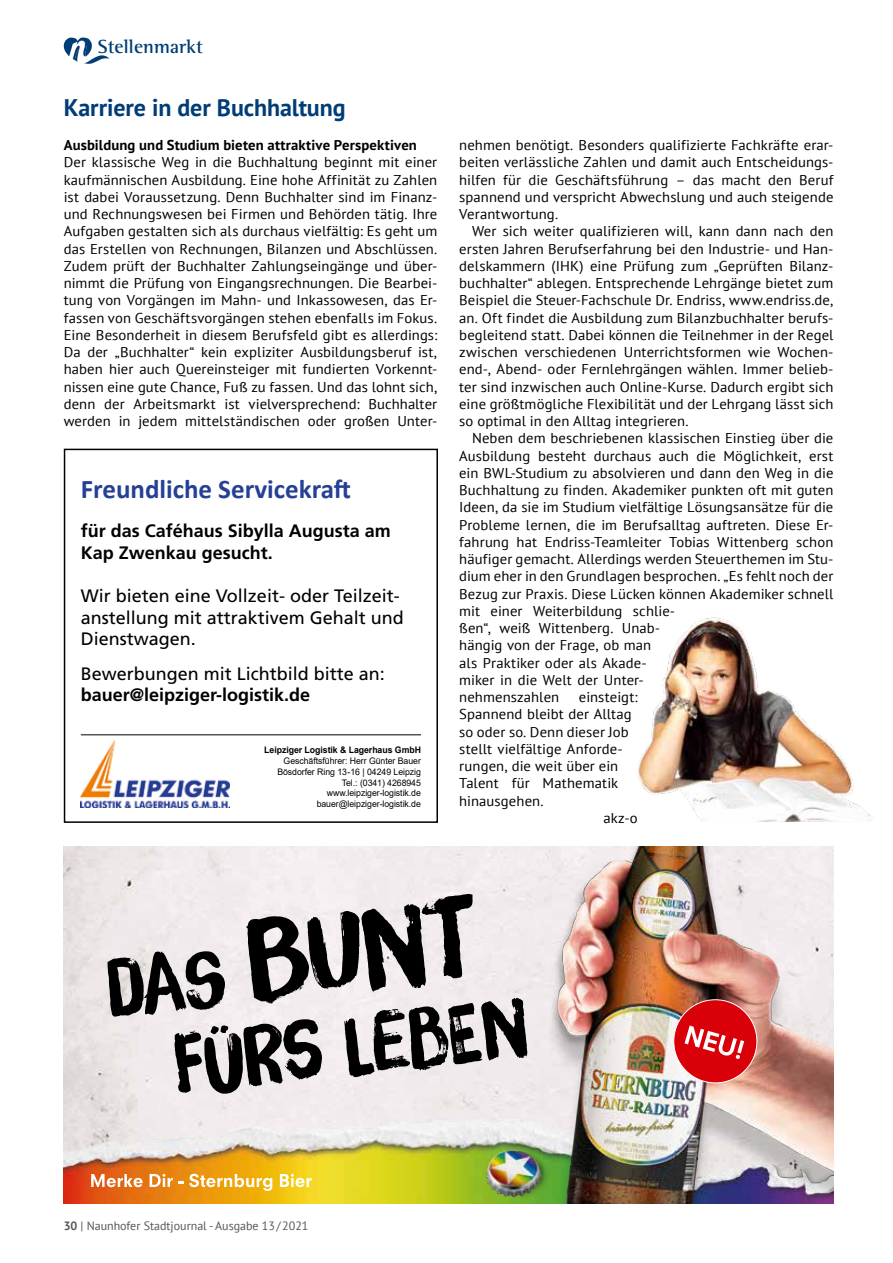
<style>
.page{position:relative;width:893px;height:1263px;background:#fff}
.page>*{position:absolute;margin:0;border:0;box-sizing:border-box;transform-origin:0 0}
.t1{font:700 27px "Calibri";color:#254094}
.t2{font:700 24px "PT Sans";letter-spacing:-.005em;color:#003d76}
.t3{font:700 19.5px "Rotis Semi Serif";letter-spacing:.005em;color:#003d76}
.t4{font:18px/21.6px "Frutiger";color:#000}
.t5{font:700 18px/21.6px "Frutiger";color:#000}
.t6{font:14.25px/17.2px "PT Sans";letter-spacing:.005em;color:#000;text-align:justify}
.t7{font:700 14.25px "PT Sans";letter-spacing:.01em;color:#000}
.t8{font:12px "PT Sans";color:#565655}
.t9{font:9px/10.8px "Arial";letter-spacing:-.005em;color:#000;text-align:right}
.t10{font:700 9px "Arial";letter-spacing:-.005em;color:#000}
.s1{font-weight:700}
</style>
<div class="page">
<svg style="left:64px;top:37px;width:46px;height:27px"></svg>
<img style="left:81px;top:739px;width:149px;height:68px">
<hr style="left:81px;top:734px;width:340px;height:1px;background:#000">
<div style="left:64px;top:449px;width:374px;height:374px;border:2px solid #000"></div>
<img style="left:638px;top:617px;width:233px;height:204px">
<img style="left:64px;top:846px;width:474px;height:357px">
<img style="left:538px;top:846px;width:295px;height:357px">
<img style="left:465px;top:1149px;width:103px;height:54px">
<div style="left:674px;top:1000px;width:83px;height:83px;background:#da0009;border-radius:50%"></div>
<svg style="left:684px;top:1025px;width:60px;height:34px"></svg>
<svg style="left:91px;top:1174px;width:52px;height:13px"></svg>
<svg style="left:150px;top:1174px;width:33px;height:13px"></svg>
<svg style="left:189px;top:1174px;width:83px;height:17px"></svg>
<svg style="left:280px;top:1174px;width:32px;height:13px"></svg>
<svg style="left:107px;top:894px;width:420px;height:200px;background:#aaa6a7"></svg>
<h3 class="t3" style="left:98px;top:35px;width:107px">Stellenmarkt</h3>
<h2 class="t2" style="left:64px;top:91px;width:283px">Karriere in der Buchhaltung</h2>
<p class="t7" style="left:64px;top:136px;width:355px">Ausbildung und Studium bieten attraktive Perspektiven</p>
<p class="t6" style="left:64px;top:153px;width:375px">Der klassische Weg in die Buchhaltung beginnt mit einer kaufmännischen Ausbildung. Eine hohe Affinität zu Zahlen ist dabei Voraussetzung. Denn Buchhalter sind im Finanz&shy;und Rechnungswesen bei Firmen und Behörden tätig. Ihre Aufgaben gestalten sich als durchaus vielfältig: Es geht um das Erstellen von Rechnungen, Bilanzen und Abschlüssen.<br>Zudem prüft der Buchhalter Zahlungseingänge und über&shy;nimmt die Prüfung von Eingangsrechnungen. Die Bearbei&shy;tung von Vorgängen im Mahn- und Inkassowesen, das Er&shy;fassen von Geschäftsvorgängen stehen ebenfalls im Fokus.<br>Eine Besonderheit in diesem Berufsfeld gibt es allerdings:<br>Da der „Buchhalter“ kein expliziter Ausbildungsberuf ist, haben hier auch Quereinsteiger mit fundierten Vorkennt&shy;nissen eine gute Chance, Fuß zu fassen. Und das lohnt sich, denn der Arbeitsmarkt ist vielversprechend: Buchhalter werden in jedem mittelständischen oder großen Unter-</p>
<h1 class="t1" style="left:81px;top:470px;width:272px">Freundliche Servicekraft</h1>
<p class="t5" style="left:81px;top:520px;width:312px">für das Caféhaus Sibylla Augusta am<br>Kap Zwenkau gesucht.</p>
<p class="t4" style="left:81px;top:585px;width:325px">Wir bieten eine Vollzeit- oder Teilzeit&shy;anstellung mit attraktivem Gehalt und<br>Dienstwagen.</p>
<p class="t4" style="left:81px;top:663px;width:306px">Bewerbungen mit Lichtbild bitte an:</p>
<p class="t5" style="left:81px;top:684px;width:231px">bauer@leipziger-logistik.de</p>
<p class="t10" style="left:264px;top:744px;width:158px">Leipziger Logistik &amp; Lagerhaus GmbH</p>
<p class="t9" style="left:277px;top:755px;width:145px">Geschäftsführer: Herr Günter Bauer<br>Bösdorfer Ring 13 -16 | 04249 Leipzig<br>Tel.: (0341) 4268945 www.leipziger-logistik.de bauer@leipziger-logistik.de</p>
<p class="t6" style="left:459px;top:136px;width:376px">nehmen benötigt. Besonders qualifizierte Fachkräfte erar&shy;beiten verlässliche Zahlen und damit auch Entscheidungs&shy;hilfen für die Geschäftsführung – das macht den Beruf spannend und verspricht Abwechslung und auch steigende Verantwortung.</p>
<p class="t6" style="left:459px;top:222px;width:376px;text-indent:13px">Wer sich weiter qualifizieren will, kann dann nach den ersten Jahren Berufserfahrung bei den Industrie- und Han&shy;delskammern (IHK) eine Prüfung zum „Geprüften Bilanz&shy;buchhalter“ ablegen. Entsprechende Lehrgänge bietet zum Beispiel die Steuer-Fachschule Dr. Endriss, www.endriss.de, an. Oft findet die Ausbildung zum Bilanzbuchhalter berufs&shy;begleitend statt. Dabei können die Teilnehmer in der Regel zwischen verschiedenen Unterrichtsformen wie Wochen&shy;end-, Abend- oder Fernlehrgängen wählen. Immer belieb&shy;ter sind inzwischen auch Online-Kurse. Dadurch ergibt sich eine größtmögliche Flexibilität und der Lehrgang lässt sich so optimal in den Alltag integrieren.</p>
<p class="t6" style="left:459px;top:429px;width:376px;text-align:left;text-indent:13px">Neben dem beschriebenen klassischen Einstieg über die Ausbildung besteht durchaus auch die Möglichkeit, erst ein BWL-Studium zu absolvieren und dann den Weg in die Buchhaltung zu finden. Akademiker punkten oft mit guten Ideen, da sie im Studium vielfältige Lösungsansätze für die Probleme lernen, die im Berufsalltag auftreten. Diese Er&shy;fahrung hat Endriss-Teamleiter Tobias Wittenberg schon häufiger gemacht. Allerdings werden Steuerthemen im Stu&shy;dium eher in den Grundlagen besprochen. „Es fehlt noch der Bezug zur Praxis. Diese Lücken können Akademiker schnell mit einer Weiterbildung schlie-<br>ßen“, weiß Wittenberg. Unab-<br>hängig von der Frage, ob man<br>als Praktiker oder als Akade-<br>miker in die Welt der Unter-<br>nehmenszahlen</p>
<p class="t6" style="left:579px;top:688px;width:60px">einsteigt:</p>
<p class="t6" style="left:459px;top:705px;width:174px">Spannend bleibt der Alltag</p>
<p class="t6" style="left:459px;top:723px;width:171px">so oder so. Denn dieser Job</p>
<p class="t6" style="left:459px;top:740px;width:165px">stellt vielfältige Anforde-</p>
<p class="t6" style="left:459px;top:757px;width:161px">rungen, die weit über ein</p>
<p class="t6" style="left:459px;top:774px;width:160px">Talent für Mathematik</p>
<p class="t6" style="left:459px;top:792px;width:86px">hinausgehen.</p>
<p class="t6" style="left:603px;top:809px;width:36px">akz-o</p>
<p class="t8" style="left:64px;top:1218px;width:246px"><span class="s1">30</span> | Naunhofer Stadtjournal - Ausgabe 13/2021</p>
</div>
